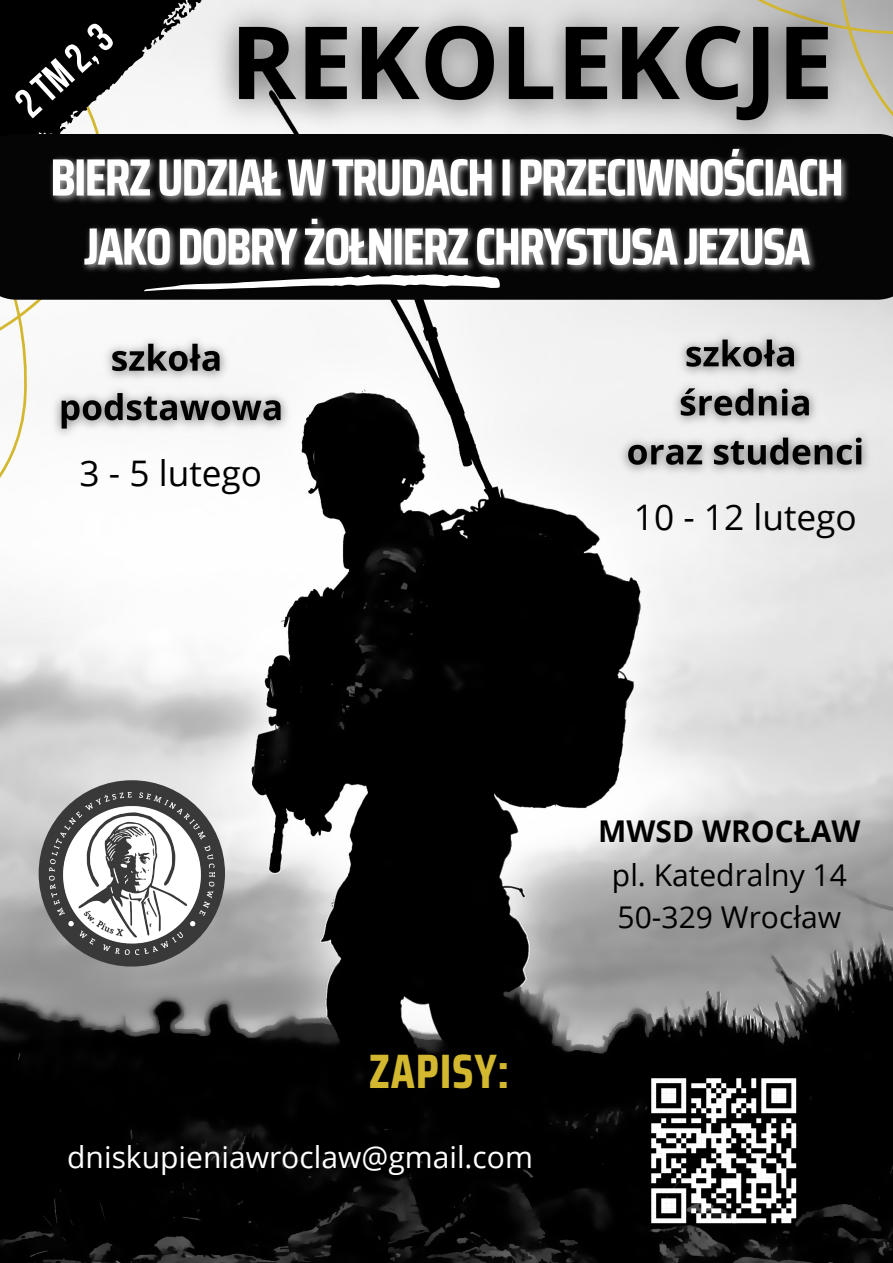
<style>
.page{position:relative;width:893px;height:1263px;background:#fff}
.page>*{position:absolute;margin:0;border:0;box-sizing:border-box;transform-origin:0 0}
.t1{font:700 48.38px "Saira Condensed";letter-spacing:.015em;color:#d3b82f}
.t2{font:700 41.92px "Bebas Neue";color:#fff}
.t3{font:35.25px "Open Sans";color:#000}
.t4{font:30px "Open Sans";color:#fff}
.t5{font:30px/41.6px "Open Sans";color:#000}
.t6{font:700 30px "Open Sans";color:#000}
</style>
<div class="page">
<img style="left:0;top:300px;width:893px;height:963px">
<svg style="left:0;top:337px;width:243px;height:169px"></svg>
<svg style="left:0;top:0;width:334px;height:337px;fill:#000"></svg>
<svg style="left:876px;top:0;width:17px;height:134px;background:#bdbbb4"></svg>
<div style="left:0;top:134px;width:893px;height:166px;background:#050505"></div>
<img style="left:644px;top:1071px;width:157px;height:157px">
<div style="left:39px;top:780px;width:186px;height:186px;background:#393939;border-radius:50%"></div>
<img style="left:49px;top:792px;width:165px;height:163px">
<img style="left:42px;top:129px;width:812px;height:171px">
<img style="left:187px;top:0;width:689px;height:175px">
<img style="left:43px;top:320px;width:256px;height:128px">
<img style="left:611px;top:315px;width:268px;height:177px">
<h2 class="t2" style="left:10px;top:96px;width:116px;rotate:-42deg">2Tm2,3</h2>
<p class="t3" style="left:80px;top:448px;width:184px">3 - 5 lutego</p>
<p class="t3" style="left:634px;top:492px;width:224px">10 - 12 lutego</p>
<h1 class="t1" style="left:369px;top:1033px;width:142px">ZAPISY:</h1>
<p class="t4" style="left:67px;top:1135px;width:467px">dniskupieniawroclaw@gmail.com</p>
<p class="t6" style="left:598px;top:810px;width:264px">MWSD WROCŁAW</p>
<p class="t5" style="left:612px;top:853px;width:236px">pl. Katedralny 14<br>50-329 Wrocław</p>
</div>
